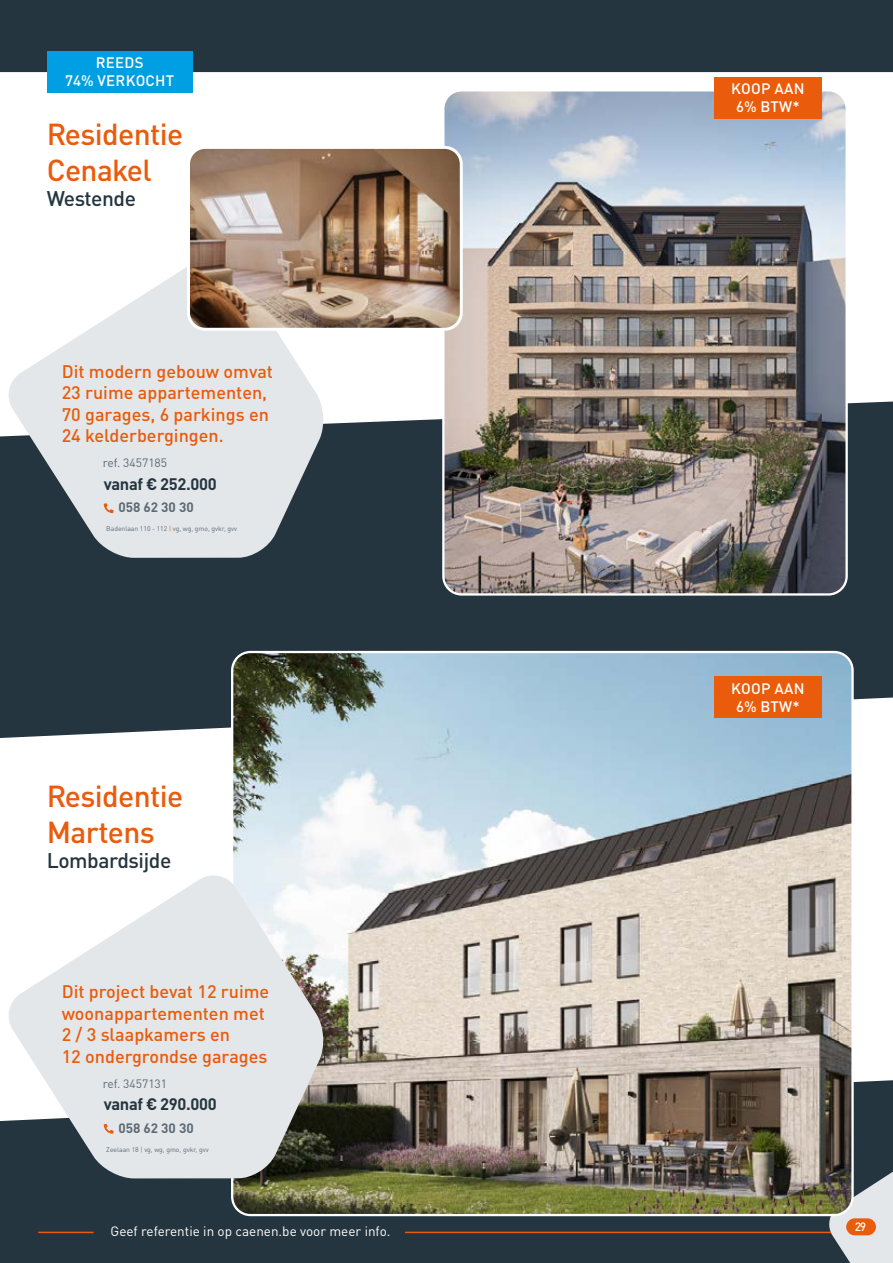
<style>
.page{position:relative;width:893px;height:1263px;background:#24353f}
.page>*{position:absolute;margin:0;border:0;box-sizing:border-box;transform-origin:0 0}
.t1{font:500 30px/36px "DIN Pro";letter-spacing:-.02em;color:#ea5b0b}
.t2{font:500 21px "DIN Pro";letter-spacing:-.02em;color:#24353f}
.t3{font:500 18px/21.6px "DIN Pro";color:#ea5b0b}
.t4{font:700 16.5px "DIN Pro";letter-spacing:-.02em;color:#24353f}
.t5{font:500 15px/18px "DIN Pro";letter-spacing:.02em;color:#fff;text-align:center}
.t6{font:13.5px "DIN Pro";color:#fff}
.t7{font:700 13.5px "DIN Pro";color:#5b6a75}
.t8{font:12px "DIN Pro";color:#5b6a75}
.t9{font:500 12px "DIN Pro";color:#fff}
.t10{font:6.75px "DIN Pro";color:#5b6a75}
.s1{color:#ea5b0b}
</style>
<div class="page">
<hr style="left:405px;top:1232px;width:428px;height:1px;background:#ea5b0b">
<svg style="left:826px;top:1171px;width:67px;height:92px"></svg>
<div style="left:846px;top:1218px;width:30px;height:17px;background:#ea5b0b;border-radius:9px"></div>
<hr style="left:38px;top:1232px;width:56px;height:1px;background:#ea5b0b">
<svg style="left:0;top:697px;width:893px;height:424px;fill:#fff"></svg>
<div style="left:0;top:72px;width:893px;height:364px;background:#fff"></div>
<img style="left:443px;top:90px;width:404px;height:503px">
<div style="left:442px;top:89px;width:406px;height:507px;border:2px solid #fff;border-radius:18px"></div>
<img style="left:234px;top:654px;width:618px;height:561px">
<svg style="left:5px;top:251px;width:320px;height:307px;background:#ced2d6"></svg>
<svg style="left:104px;top:503px;width:10px;height:10px"></svg>
<svg style="left:5px;top:872px;width:320px;height:306px;background:#d7dadc"></svg>
<svg style="left:104px;top:1124px;width:10px;height:10px"></svg>
<img style="left:188px;top:147px;width:273px;height:182px">
<div style="left:187px;top:146px;width:276px;height:185px;border:3px solid #fff;border-radius:17px"></div>
<div style="left:47px;top:51px;width:146px;height:42px;background:#009fe3"></div>
<div style="left:714px;top:77px;width:107px;height:42px;background:#ea5b0b"></div>
<div style="left:714px;top:677px;width:107px;height:41px;background:#ea5b0b"></div>
<p class="t5" style="left:65px;top:52px;width:111px">REEDS<br>74% VERKOCHT</p>
<h1 class="t1" style="left:47px;top:113px;width:138px">Residentie<br>Cenakel</h1>
<p class="t2" style="left:47px;top:182px;width:91px">Westende</p>
<p class="t3" style="left:62px;top:358px;width:213px">Dit modern gebouw omvat<br>23 ruime appartementen,<br>70 garages, 6 parkings en<br>24 kelderbergingen.</p>
<p class="t8" style="left:103px;top:453px;width:66px">ref. 3457185</p>
<p class="t4" style="left:104px;top:470px;width:114px">vanaf € 252.000</p>
<p class="t7" style="left:118px;top:496px;width:77px">058 62 30 30</p>
<p class="t10" style="left:106px;top:523px;width:133px">Badenlaan 110 - 112 <span class="s1">|</span> vg, wg, gmo, gvkr, gvv</p>
<h1 class="t1" style="left:47px;top:775px;width:138px">Residentie<br>Martens</h1>
<p class="t2" style="left:47px;top:843px;width:126px">Lombardsijde</p>
<p class="t3" style="left:62px;top:979px;width:209px">Dit project bevat 12 ruime woonappartementen met<br>2 / 3 slaapkamers en<br>12 ondergrondse garages</p>
<p class="t8" style="left:103px;top:1074px;width:66px">ref. 3457131</p>
<p class="t4" style="left:104px;top:1090px;width:114px">vanaf € 290.000</p>
<p class="t7" style="left:118px;top:1117px;width:77px">058 62 30 30</p>
<p class="t10" style="left:106px;top:1144px;width:104px">Zeelaan 18 <span class="s1">|</span> vg, wg, gmo, gvkr, gvv</p>
<p class="t6" style="left:111px;top:1220px;width:281px">Geef referentie in op caenen.be voor meer info.</p>
<p class="t5" style="left:731px;top:78px;width:75px">KOOP AAN<br>6% BTW*</p>
<p class="t5" style="left:731px;top:678px;width:75px">KOOP AAN<br>6% BTW*</p>
<p class="t9" style="left:855px;top:1217px;width:13px">29</p>
</div>
